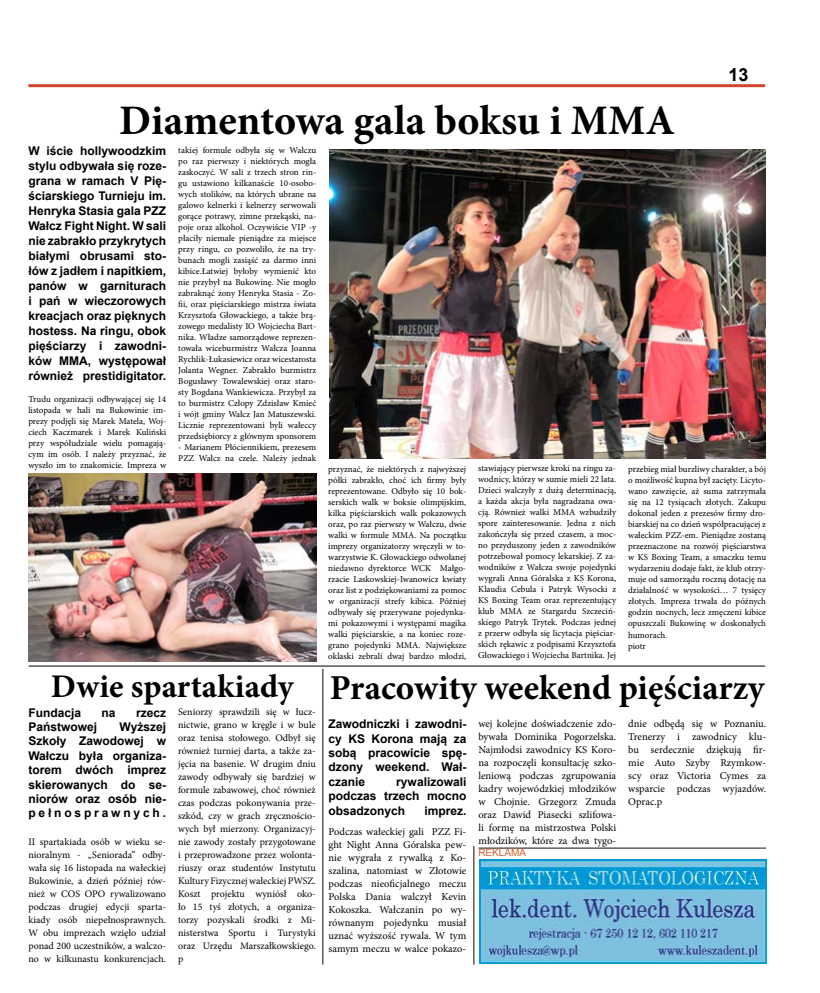
<style>
.page{position:relative;width:820px;height:993px;background:#fff}
.page>*{position:absolute;margin:0;border:0;box-sizing:border-box;transform-origin:0 0}
.t1{font:700 42px "Minion Pro";color:#000}
.t2{font:700 35px "Minion Pro";color:#000}
.t3{font:700 33px "Minion Pro";letter-spacing:.005em;color:#000}
.t4{font:700 18px "Arial";color:#000}
.t5{font:700 12px/15px "Arial";color:#000;text-align:justify}
.t6{font:10.5px/13px "Minion Pro";color:#000;text-align:justify}
.t7{font:10px/13px "Minion Pro";color:#000;text-align:justify}
.t8{font:10px "Arial";color:#d36130}
.t9{font:9px/11px "Minion Pro";color:#000;text-align:justify}
</style>
<div class="page">
<hr style="left:28px;top:84px;width:736px;height:3px;background:#d0472f">
<hr style="left:322px;top:668px;width:1px;height:296px;background:#1a0300">
<hr style="left:29px;top:665px;width:735px;height:1px;background:#000">
<hr style="left:473px;top:845px;width:1px;height:119px;background:#1a0300">
<img style="left:479px;top:859px;width:286px;height:104px">
<img style="left:329px;top:150px;width:436px;height:309px">
<img style="left:29px;top:473px;width:287px;height:188px">
<hr style="left:478px;top:847px;width:287px;height:1px;background:#1f0c03">
<h3 class="t4" style="left:728px;top:62px;width:22px">13</h3>
<h1 class="t1" style="left:119px;top:91px;width:557px">Diamentowa gala boksu i MMA</h1>
<p class="t5" style="left:28px;top:144px;width:139px">W iście hollywoodzkim stylu odbywała się roze&shy;grana w ramach V Pię&shy;ściarskiego Turnieju im.<br>Henryka Stasia gala PZZ Wałcz Fight Night. W sali nie zabrakło przykrytych białymi obrusami sto&shy;łów z jadłem i napitkiem, panów w garniturach i pań w wieczorowych kreacjach oraz pięknych hostess. Na ringu, obok pięściarzy i zawodni&shy;ków MMA, występował również prestidigitator.</p>
<p class="t9" style="left:28px;top:394px;width:139px">Trudu organizacji odbywającej się 14 listopada w hali na Bukowinie im&shy;prezy podjęli się Marek Matela, Woj&shy;ciech Kaczmarek i Marek Kuliński przy współudziale wielu pomagają&shy;cym im osób. I należy przyznać, że wyszło im to znakomicie. Impreza w</p>
<p class="t9" style="left:178px;top:145px;width:139px">takiej formule odbyła się w Wałczu po raz pierwszy i niektórych mogła zaskoczyć. W sali z trzech stron rin&shy;gu ustawiono kilkanaście 10-osobo&shy;wych stolików, na których ubrane na galowo kelnerki i kelnerzy serwowali gorące potrawy, zimne przekąski, na&shy;poje oraz alkohol. Oczywiście VIP -y płaciły niemałe pieniądze za miejsce przy ringu, co pozwoliło, że na try&shy;bunach mogli zasiąść za darmo inni kibice.Łatwiej byłoby wymienić kto nie przybył na Bukowinę. Nie mogło zabraknąć żony Henryka Stasia - Zo&shy;fii, oraz pięściarskiego mistrza świata Krzysztofa Głowackiego, a także brą&shy;zowego medalisty IO Wojciecha Bart&shy;nika. Władze samorządowe reprezen&shy;towała wiceburmistrz Wałcza Joanna Rychlik-Łukasiewicz oraz wicestarosta Jolanta Wegner. Zabrakło burmistrz Bogusławy Towalewskiej oraz staro&shy;sty Bogdana Wankiewicza. Przybył za to burmistrz Człopy Zdzisław Kmieć i wójt gminy Wałcz Jan Matuszewski.<br>Licznie reprezentowani byli wałeccy przedsiębiorcy z głównym sponsorem</p>
<p class="t9" style="left:178px;top:442px;width:139px">- Marianem Płóciennikiem, prezesem<br>PZZ Wałcz na czele. Należy jednak</p>
<p class="t9" style="left:328px;top:464px;width:139px">przyznać, że niektórych z najwyższej półki zabrakło, choć ich firmy były reprezentowane. Odbyło się 10 bok&shy;serskich walk w boksie olimpijskim, kilka pięściarskich walk pokazowych oraz, po raz pierwszy w Wałczu, dwie walki w formule MMA. Na początku imprezy organizatorzy wręczyli w to&shy;warzystwie K. Głowackiego odwołanej niedawno dyrektorce WCK Małgo&shy;rzacie Laskowskiej-Iwanowicz kwiaty oraz list z podziękowaniami za pomoc w organizacji strefy kibica. Później odbywały się przerywane pojedynka&shy;mi pokazowymi i występami magika walki pięściarskie, a na koniec roze&shy;grano pojedynki MMA. Największe oklaski zebrali dwaj bardzo młodzi,</p>
<p class="t9" style="left:478px;top:463px;width:139px">stawiający pierwsze kroki na ringu za&shy;wodnicy, którzy w sumie mieli 22 lata.<br>Dzieci walczyły z dużą determinacją, a każda akcja była nagradzana owa&shy;cją. Również walki MMA wzbudziły spore zainteresowanie. Jedna z nich zakończyła się przed czasem, a moc&shy;no przyduszony jeden z zawodników potrzebował pomocy lekarskiej. Z za&shy;wodników z Wałcza swoje pojedynki wygrali Anna Góralska z KS Korona, Klaudia Cebula i Patryk Wysocki z KS Boxing Team oraz reprezentujący klub MMA ze Stargardu Szczeciń&shy;skiego Patryk Trytek. Podczas jednej z przerw odbyła się licytacja pięściar&shy;skich rękawic z podpisami Krzysztofa Głowackiego i Wojciecha Bartnika. Jej</p>
<p class="t9" style="left:628px;top:463px;width:139px;text-align:left">przebieg miał burzliwy charakter, a bój o możliwość kupna był zacięty. Licyto&shy;wano zawzięcie, aż suma zatrzymała się na 12 tysiącach złotych. Zakupu dokonał jeden z prezesów firmy dro&shy;biarskiej na co dzień współpracującej z wałeckim PZZ-em. Pieniądze zostaną przeznaczone na rozwój pięściarstwa w KS Boxing Team, a smaczku temu wydarzeniu dodaje fakt, że klub otrzy&shy;muje od samorządu roczną dotację na działalność w wysokości… 7 tysięcy złotych. Impreza trwała do późnych godzin nocnych, lecz zmęczeni kibice opuszczali Bukowinę w doskonałych humorach.<br>piotr</p>
<h3 class="t3" style="left:51px;top:663px;width:244px">Dwie spartakiady</h3>
<h3 class="t5" style="left:28px;top:705px;width:54px">Fundacja</h3>
<h3 class="t5" style="left:101px;top:705px;width:16px">na</h3>
<h3 class="t5" style="left:136px;top:705px;width:32px">rzecz</h3>
<h3 class="t5" style="left:28px;top:719px;width:70px">Państwowej</h3>
<p class="t7" style="left:178px;top:705px;width:139px">Seniorzy sprawdzili się w łucz&shy;nictwie, grano w kręgle i w bule oraz tenisa stołowego. Odbył się również turniej darta, a także za&shy;jęcia na basenie. W drugim dniu zawody odbywały się bardziej w formule zabawowej, choć również czas podczas pokonywania prze&shy;szkód, czy w grach zręcznościo&shy;wych był mierzony. Organizacyj&shy;nie zawody zostały przygotowane i przeprowadzone przez wolonta&shy;riuszy oraz studentów Instytutu Kultury Fizycznej wałeckiej PWSZ.<br>Koszt projektu wyniósł oko&shy;ło 15 tyś złotych, a organiza&shy;torzy pozyskali środki z Mi&shy;nisterstwa Sportu i Turystyki oraz Urzędu Marszałkowskiego. p</p>
<h3 class="t5" style="left:28px;top:719px;width:139px;line-height:14.4px;text-indent:91px">Wyższej Szkoły Zawodowej w Wałczu była organiza&shy;torem dwóch imprez skierowanych do se&shy;niorów oraz osób nie&shy;pełnosprawnych.</h3>
<p class="t7" style="left:28px;top:835px;width:139px">II spartakiada osób w wieku se&shy;nioralnym - „Seniorada” odby&shy;wała się 16 listopada na wałeckiej Bukowinie, a dzień później rów&shy;nież w COS OPO rywalizowano podczas drugiej edycji sparta&shy;kiady osób niepełnosprawnych.<br>W obu imprezach wzięło udział ponad 200 uczestników, a walczo&shy;no w kilkunastu konkurencjach.</p>
<h2 class="t2" style="left:329px;top:662px;width:436px">Pracowity weekend pięściarzy</h2>
<h3 class="t5" style="left:328px;top:717px;width:139px;line-height:14.4px">Zawodniczki i zawodni&shy;cy KS Korona mają za sobą pracowicie spę&shy;dzony weekend. Wał&shy;czanie</h3>
<p class="t6" style="left:478px;top:717px;width:139px">wej kolejne doświadczenie zdo&shy;bywała Dominika Pogorzelska.<br>Najmłodsi zawodnicy KS Koro&shy;na rozpoczęli konsultację szko&shy;leniową podczas zgrupowania kadry wojewódzkiej młodzików w Chojnie. Grzegorz Zmuda oraz Dawid Piasecki szlifowa&shy;li formę na mistrzostwa Polski młodzików, które za dwa tygo-</p>
<p class="t6" style="left:628px;top:717px;width:139px">dnie odbędą się w Poznaniu.<br>Trenerzy i zawodnicy klu&shy;bu serdecznie dziękują fir&shy;mie Auto Szyby Rzymkow&shy;scy oraz Victoria Cymes za wsparcie podczas wyjazdów.<br>Oprac.p</p>
<p class="t8" style="left:478px;top:845px;width:49px">REKLAMA</p>
<h3 class="t5" style="left:328px;top:774px;width:139px;line-height:14.4px;text-indent:68px">rywalizowali podczas trzech mocno obsadzonych</h3>
<h3 class="t5" style="left:424px;top:803px;width:44px">imprez.</h3>
<p class="t6" style="left:328px;top:824px;width:139px">Podczas wałeckiej gali PZZ Fi&shy;ght Night Anna Góralska pew&shy;nie wygrała z rywalką z Ko&shy;szalina, natomiast w Złotowie podczas nieoficjalnego meczu Polska Dania walczył Kevin Kokoszka. Wałczanin po wy&shy;równanym pojedynku musiał uznać wyższość rywala. W tym samym meczu w walce pokazo-</p>
</div>
